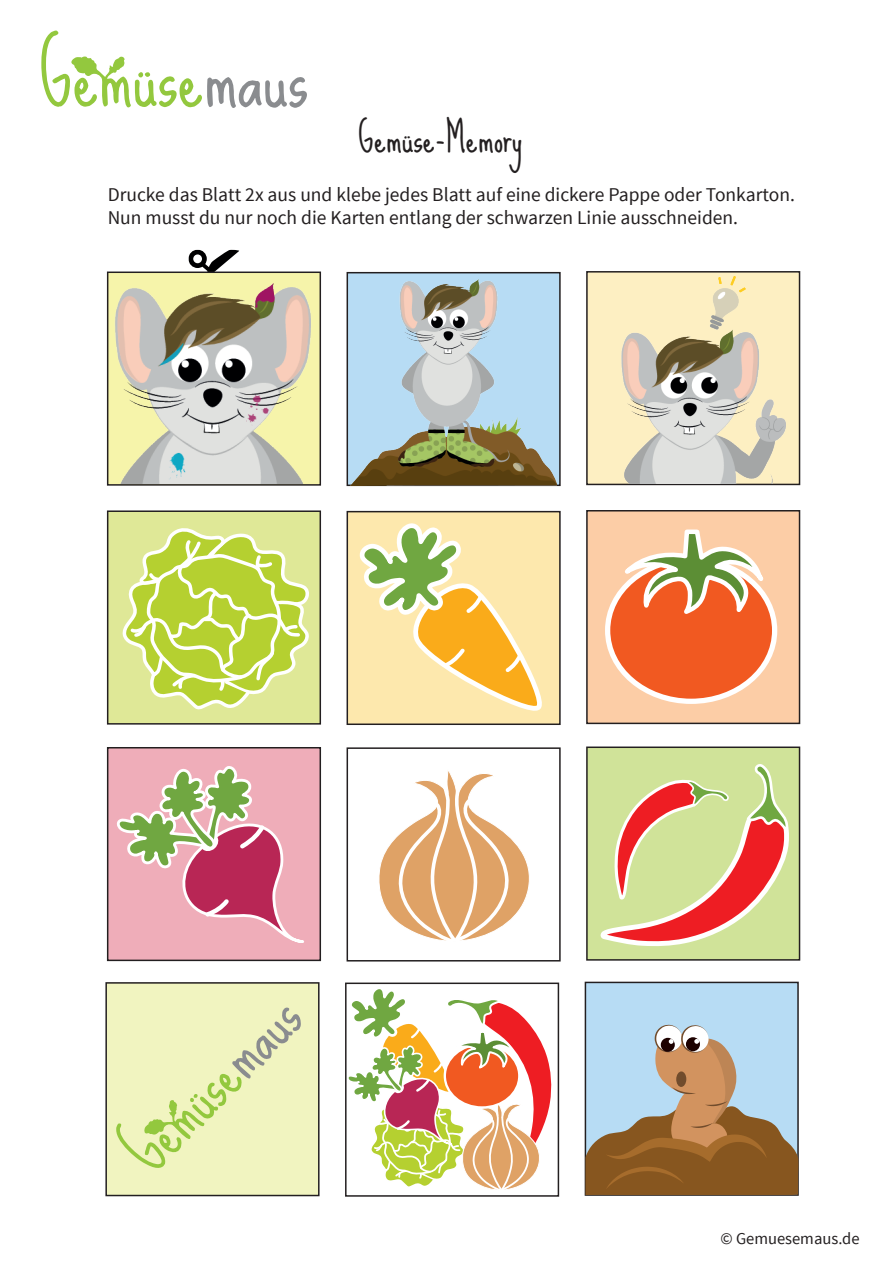
<style>
.page{position:relative;width:893px;height:1263px;background:#fff}
.page>*{position:absolute;margin:0;border:0;box-sizing:border-box;transform-origin:0 0}
.t1{font:80.55px "Sue Ellen Francisco";letter-spacing:-.01em;color:#93c83e}
.t2{font:65.4px "Sue Ellen Francisco";color:#93c83e}
.t3{font:37.5px "Sue Ellen Francisco";color:#231f20}
.t4{font:19.5px/23.4px "Source Sans Pro";color:#231f20}
.t5{font:16.5px "Source Sans Pro";color:#231f20}
.s1{color:#8a8c8f}
</style>
<div class="page">
<svg style="left:188px;top:250px;width:52px;height:21px"></svg>
<svg style="left:71px;top:56px;width:54px;height:30px"></svg>
<div style="left:107px;top:271px;width:214px;height:215px;background:#f6f4aa;border:2px solid #231f20"></div>
<div style="left:347px;top:272px;width:214px;height:214px;background:#b7dcf4;border:2px solid #231f20"></div>
<div style="left:586px;top:271px;width:214px;height:214px;background:#fdefc2;border:2px solid #231f20"></div>
<div style="left:107px;top:510px;width:214px;height:215px;background:#dfe897;border:2px solid #231f20"></div>
<div style="left:347px;top:511px;width:214px;height:214px;background:#fde8ad;border:2px solid #231f20"></div>
<div style="left:586px;top:510px;width:214px;height:214px;background:#fccda6;border:2px solid #231f20"></div>
<div style="left:107px;top:747px;width:214px;height:214px;background:#efadb9;border:2px solid #231f20"></div>
<div style="left:347px;top:747px;width:214px;height:214px;background:#fff;border:2px solid #231f20"></div>
<div style="left:586px;top:746px;width:214px;height:215px;background:#d0e399;border:2px solid #231f20"></div>
<div style="left:105px;top:982px;width:215px;height:214px;background:#f1f4c0;border:2px solid #231f20"></div>
<div style="left:585px;top:982px;width:214px;height:214px;background:#b7dcf4;border:2px solid #231f20"></div>
<img style="left:112px;top:283px;width:205px;height:201px">
<img style="left:351px;top:279px;width:205px;height:206px">
<img style="left:599px;top:276px;width:186px;height:208px">
<svg style="left:360px;top:510px;width:188px;height:201px"></svg>
<div style="left:608px;top:559px;width:167px;height:142px;background:#f15921;border-radius:50%"></div>
<div style="left:605px;top:557px;width:172px;height:147px;border:5px solid #fff;border-radius:50%"></div>
<svg style="left:605px;top:529px;width:162px;height:100px"></svg>
<svg style="left:585px;top:1024px;width:214px;height:171px"></svg>
<svg style="left:600px;top:764px;width:189px;height:182px"></svg>
<svg style="left:114px;top:528px;width:198px;height:669px"></svg>
<svg style="left:345px;top:769px;width:214px;height:428px"></svg>
<h1 class="t1" style="left:39px;top:31px;width:272px">Gemüse<span class="s1">maus</span></h1>
<h3 class="t3" style="left:358px;top:117px;width:165px">Gemüse-Memory</h3>
<p class="t4" style="left:108px;top:183px;width:689px">Drucke das Blatt 2x aus und klebe jedes Blatt auf eine dickere Pappe oder Tonkarton.<br>Nun musst du nur noch die Karten entlang der schwarzen Linie ausschneiden.</p>
<h2 class="t2" style="left:109px;top:1133px;width:220px;rotate:-45deg">Gemüse<span class="s1">maus</span></h2>
<p class="t5" style="left:720px;top:1228px;width:141px">© Gemuesemaus.de</p>
</div>
